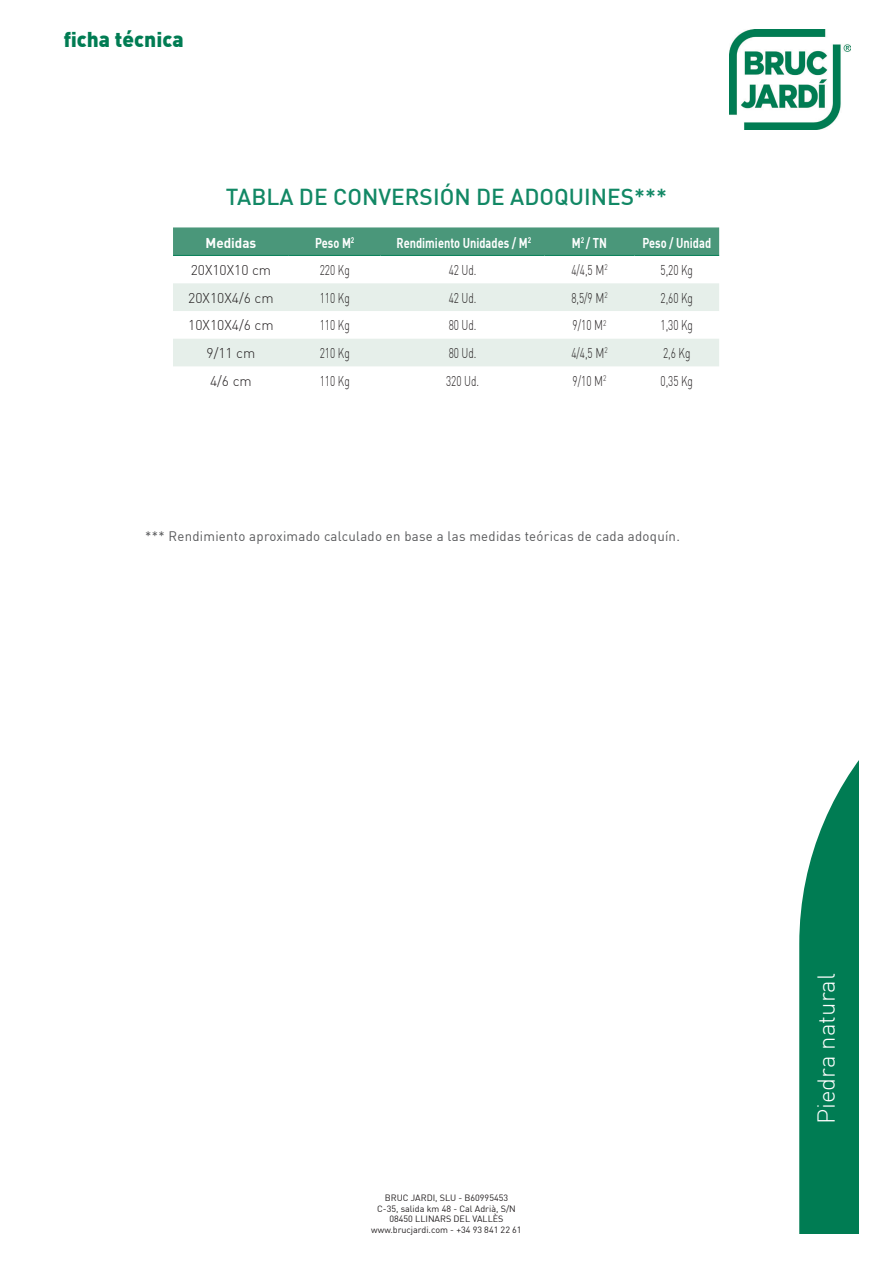
<style>
.page{position:relative;width:893px;height:1263px;background:#fff}
.page>*{position:absolute;margin:0;border:0;box-sizing:border-box;transform-origin:0 0}
.t1{font:300 24px "DIN";color:#fff}
.t2{font:500 22.65px "DIN";color:#128865}
.t3{font:900 21px "DIN";color:#007c53}
.t4{font:300 13.95px "DIN";color:#231f20;scale:.72 1}
.t5{font:700 13.95px "DIN";color:#fff;scale:.79 1}
.t6{font:300 13.95px "DIN";color:#231f20}
.t7{font:700 13.95px "DIN";color:#fff;scale:.96 1}
.t8{font:13.5px "DIN";letter-spacing:.02em;color:#57585a}
.t9{font:9px "DIN";color:#231f20}
</style>
<div class="page">
<svg style="left:799px;top:760px;width:60px;height:474px;background:#208c68"></svg>
<img style="left:729px;top:30px;width:121px;height:100px">
<div style="left:173px;top:227px;width:546px;height:28px;background:#4a977a"></div>
<svg style="left:173px;top:283px;width:546px;height:83px;fill:#e6efea"></svg>
<hr style="left:173px;top:255px;width:116px;height:1px;background:#007c53">
<hr style="left:289px;top:255px;width:92px;height:1px;background:#007c53">
<hr style="left:381px;top:255px;width:164px;height:1px;background:#007c53">
<hr style="left:545px;top:255px;width:89px;height:1px;background:#007c53">
<hr style="left:634px;top:255px;width:85px;height:1px;background:#007c53">
<p class="t3" style="left:64px;top:29px;width:121px">ficha técnica</p>
<p class="t2" style="left:226px;top:186px;width:443px">TABLA DE CONVERSIÓN DE ADOQUINES***</p>
<p class="t7" style="left:206px;top:236px;width:54px">Medidas</p>
<p class="t5" style="left:315px;top:236px;width:51px">Peso M<sup>2</sup></p>
<p class="t5" style="left:397px;top:236px;width:172px">Rendimiento Unidades / M<sup>2</sup></p>
<p class="t5" style="left:572px;top:236px;width:46px">M<sup>2</sup> / TN</p>
<p class="t5" style="left:642px;top:236px;width:89px">Peso / Unidad</p>
<p class="t6" style="left:191px;top:264px;width:82px">20X10X10 cm</p>
<p class="t4" style="left:320px;top:264px;width:43px">220 Kg</p>
<p class="t4" style="left:449px;top:264px;width:40px">42 Ud.</p>
<p class="t4" style="left:571px;top:264px;width:52px">4/4,5 M<sup>2</sup></p>
<p class="t4" style="left:660px;top:264px;width:47px">5,20 Kg</p>
<p class="t6" style="left:188px;top:291px;width:87px">20X10X4/6 cm</p>
<p class="t4" style="left:320px;top:291px;width:43px">110 Kg</p>
<p class="t4" style="left:449px;top:291px;width:40px">42 Ud.</p>
<p class="t4" style="left:571px;top:291px;width:52px">8,5/9 M<sup>2</sup></p>
<p class="t4" style="left:660px;top:291px;width:47px">2,60 Kg</p>
<p class="t6" style="left:188px;top:319px;width:87px">10X10X4/6 cm</p>
<p class="t4" style="left:320px;top:319px;width:43px">110 Kg</p>
<p class="t4" style="left:449px;top:319px;width:40px">80 Ud.</p>
<p class="t4" style="left:573px;top:319px;width:48px">9/10 M<sup>2</sup></p>
<p class="t4" style="left:660px;top:319px;width:47px">1,30 Kg</p>
<p class="t6" style="left:206px;top:347px;width:50px">9/11 cm</p>
<p class="t4" style="left:320px;top:347px;width:43px">210 Kg</p>
<p class="t4" style="left:449px;top:347px;width:40px">80 Ud.</p>
<p class="t4" style="left:571px;top:347px;width:52px">4/4,5 M<sup>2</sup></p>
<p class="t4" style="left:663px;top:347px;width:40px">2,6 Kg</p>
<p class="t6" style="left:210px;top:374px;width:43px">4/6 cm</p>
<p class="t4" style="left:320px;top:374px;width:43px">110 Kg</p>
<p class="t4" style="left:446px;top:374px;width:47px">320 Ud.</p>
<p class="t4" style="left:573px;top:374px;width:48px">9/10 M<sup>2</sup></p>
<p class="t4" style="left:660px;top:374px;width:47px">0,35 Kg</p>
<p class="t8" style="left:145px;top:530px;width:536px">*** Rendimiento aproximado calculado en base a las medidas teóricas de cada adoquín.</p>
<p class="t9" style="left:385px;top:1193px;width:125px">BRUC JARDI, SLU - B60995453</p>
<p class="t9" style="left:377px;top:1204px;width:140px">C-35, salida km 48 - Cal Adrià, S/N</p>
<p class="t9" style="left:389px;top:1215px;width:116px">08450 LLINARS DEL VALLÈS</p>
<p class="t9" style="left:371px;top:1226px;width:152px">www.brucjardi.com - +34 93 841 22 61</p>
<p class="t1" style="left:815px;top:1124px;width:153px;rotate:-90deg">Piedra natural</p>
</div>
